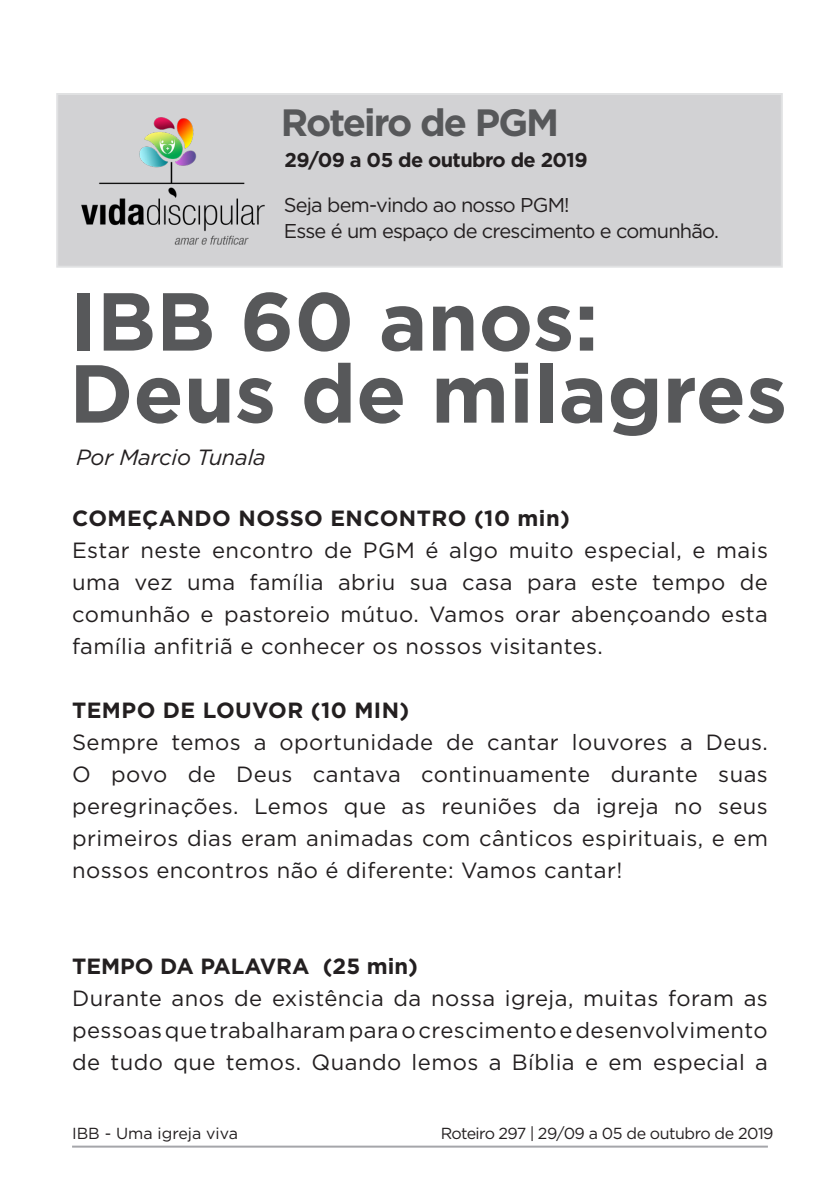
<style>
.page{position:relative;width:840px;height:1191px;background:#fff}
.page>*{position:absolute;margin:0;border:0;box-sizing:border-box;transform-origin:0 0}
.t1{font:700 82px "Gotham";color:#57585a}
.t2{font:700 38px "Gotham";letter-spacing:-.05em;color:#57585a}
.Paragraph_Style_1{font:22px/32px "Gotham";letter-spacing:.02em;color:#231f20;text-align:justify}
.Paragraph_Style_1-2{font:700 22px "Gotham";letter-spacing:.02em;color:#231f20}
.Paragraph_Style_1-3{font:700 22px "Gotham";color:#231f20}
.t3{font:italic 22px "Gotham";letter-spacing:-.01em;color:#231f20}
.Paragraph_Style_1-4{font:20px "Gotham";letter-spacing:-.04em;color:#231f20}
.Paragraph_Style_1-5{font:700 20px "Gotham";letter-spacing:-.03em;color:#231f20}
.t4{font:16px "Gotham";letter-spacing:-.03em;color:#231f20}
.t5{font:16px "Gotham";color:#231f20}
</style>
<div class="page">
<div style="left:56px;top:93px;width:726px;height:175px;background:#d2d2d4;border:2px solid #c2c3c6"></div>
<hr style="left:72px;top:1145px;width:695px;height:2px;background:#a5a6aa">
<img style="left:69px;top:93px;width:207px;height:152px">
<p class="t2" style="left:281px;top:98px;width:280px">Roteiro de PGM</p>
<p class="Paragraph_Style_1-5" style="left:284px;top:146px;width:304px">29/09 a 05 de outubro de 2019</p>
<p class="Paragraph_Style_1-4" style="left:283px;top:192px;width:287px">Seja bem-vindo ao nosso PGM!</p>
<p class="Paragraph_Style_1-4" style="left:283px;top:218px;width:436px">Esse é um espaço de crescimento e comunhão.</p>
<p class="t1" style="left:69px;top:267px;width:530px">IBB 60 anos:</p>
<p class="t1" style="left:69px;top:339px;width:719px">Deus de milagres</p>
<p class="t3" style="left:76px;top:443px;width:191px">Por Marcio Tunala</p>
<p class="Paragraph_Style_1-2" style="left:72px;top:504px;width:499px">COMEÇANDO NOSSO ENCONTRO (10 min)</p>
<p class="Paragraph_Style_1" style="left:72px;top:534px;width:697px">Estar neste encontro de PGM é algo muito especial, e mais uma vez uma família abriu sua casa para este tempo de comunhão e pastoreio mútuo. Vamos orar abençoando esta família anfitriã e conhecer os nossos visitantes.</p>
<p class="Paragraph_Style_1-2" style="left:72px;top:696px;width:338px">TEMPO DE LOUVOR (10 MIN)</p>
<p class="Paragraph_Style_1" style="left:72px;top:726px;width:697px">Sempre temos a oportunidade de cantar louvores a Deus.<br>O povo de Deus cantava continuamente durante suas peregrinações. Lemos que as reuniões da igreja no seus primeiros dias eram animadas com cânticos espirituais, e em nossos encontros não é diferente: Vamos cantar!</p>
<p class="Paragraph_Style_1-3" style="left:72px;top:952px;width:347px">TEMPO DA PALAVRA (25 min)</p>
<p class="Paragraph_Style_1" style="left:72px;top:982px;width:697px">Durante anos de existência da nossa igreja, muitas foram as pessoas que trabalharam para o crescimento e desenvolvimento de tudo que temos. Quando lemos a Bíblia e em especial a</p>
<p class="t5" style="left:72px;top:1123px;width:167px">IBB - Uma igreja viva</p>
<p class="t4" style="left:440px;top:1123px;width:334px">Roteiro 297 | 29/09 a 05 de outubro de 2019</p>
</div>
